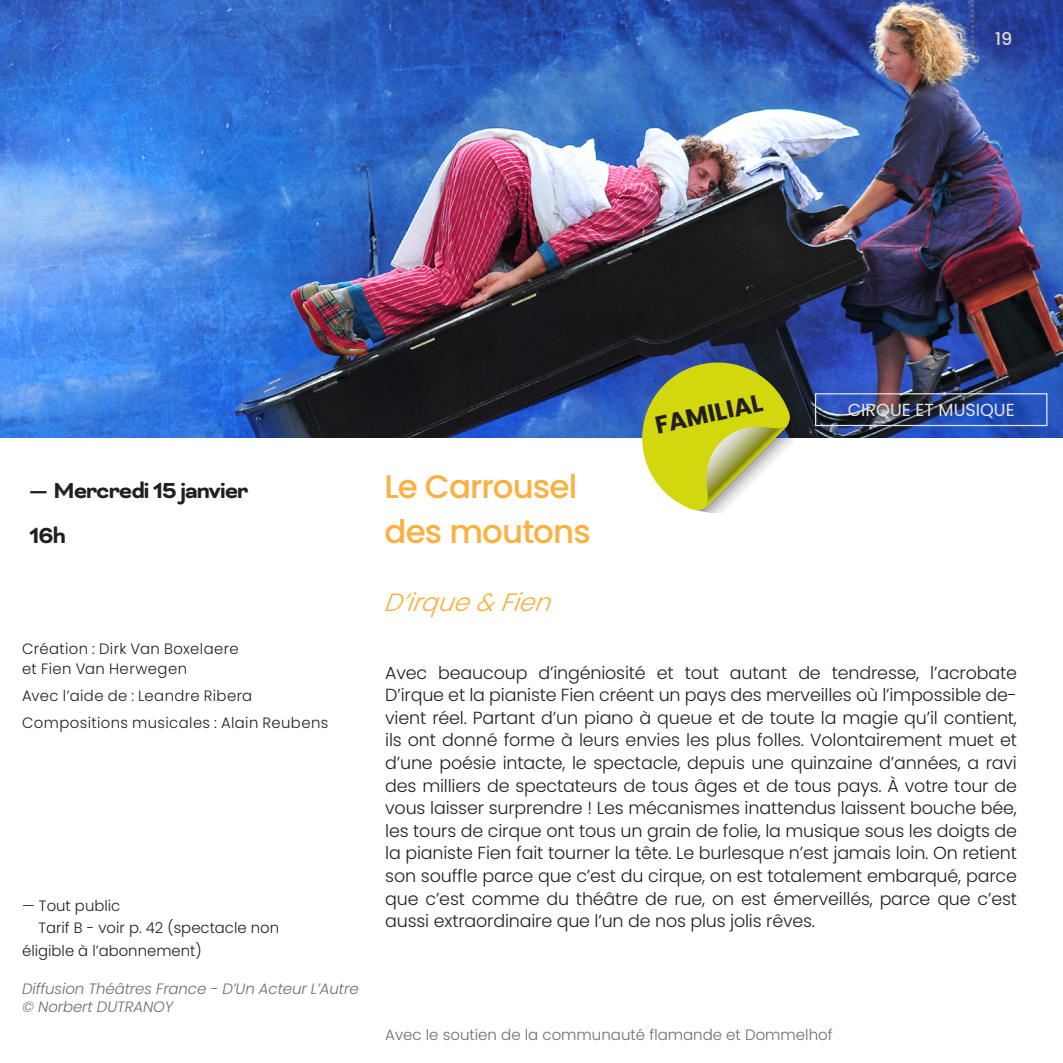
<style>
.page{position:relative;width:1063px;height:1063px;background:#fff}
.page>*{position:absolute;margin:0;border:0;box-sizing:border-box;transform-origin:0 0}
.titre{font:500 32.5px "Poppins";letter-spacing:-.03em;color:#fbb03f}
.DATE{font:700 25px "Bicyclette";letter-spacing:-.04em;color:#231f20}
.titre-2{font:italic 300 25px "Poppins";color:#fbb03f}
.t1{font:700 24.5px "Poppins";color:#231f20}
.TEXTE{font:300 17.5px/22.5px "Poppins";letter-spacing:-.01em;color:#231f20;text-align:justify}
.t2{font:17.5px "Poppins";color:#e8e4e0}
.DATE-2{font:500 17.5px "Poppins";color:#dddad5}
.TEXTE-2{font:300 15px/20px "Poppins";letter-spacing:.02em;color:#231f20}
.TEXTE-3{font:300 15px "Poppins";color:#231f20}
.TEXTE-4{font:italic 300 15px "Poppins";letter-spacing:-.01em;color:#6c6d70}
.TEXTE-5{font:300 15px "Poppins";color:#6c6d70}
</style>
<div class="page">
<img style="left:0;top:0;width:1063px;height:438px">
<div style="left:815px;top:393px;width:232px;height:33px;border:1px solid #e8e4e0"></div>
<svg style="left:971px;top:0;width:3px;height:54px"></svg>
<svg style="left:635px;top:355px;width:158px;height:158px"></svg>
<p class="DATE-2" style="left:995px;top:29px;width:19px">19</p>
<p class="DATE" style="left:29px;top:475px;width:221px">— Mercredi 15 janvier</p>
<p class="DATE" style="left:29px;top:521px;width:38px">16h</p>
<p class="TEXTE-2" style="left:22px;top:639px;width:218px">Création : Dirk Van Boxelaere et Fien Van Herwegen</p>
<p class="TEXTE-2" style="left:22px;top:686px;width:232px">Avec l’aide de : Leandre Ribera</p>
<p class="TEXTE-2" style="left:22px;top:713px;width:308px">Compositions musicales : Alain Reubens</p>
<p class="TEXTE-3" style="left:22px;top:897px;width:100px">— Tout public</p>
<p class="TEXTE-3" style="left:38px;top:919px;width:242px">Tarif B - voir p. 42 (spectacle non</p>
<p class="TEXTE-3" style="left:22px;top:942px;width:181px">éligible à l’abonnement)</p>
<p class="TEXTE-4" style="left:22px;top:980px;width:338px">Diffusion Théâtres France - D’Un Acteur L’Autre</p>
<p class="TEXTE-4" style="left:22px;top:998px;width:153px">© Norbert DUTRANOY</p>
<p class="titre" style="left:384px;top:467px;width:194px">Le Carrousel</p>
<p class="titre" style="left:384px;top:513px;width:208px">des moutons</p>
<p class="titre-2" style="left:384px;top:587px;width:175px">D’irque &amp; Fien</p>
<p class="t1" style="left:652px;top:411px;width:111px;rotate:-12deg">FAMILIAL</p>
<p class="t2" style="left:848px;top:400px;width:168px">CIRQUE ET MUSIQUE</p>
<p class="TEXTE" style="left:385px;top:661px;width:633px">Avec beaucoup d’ingéniosité et tout autant de tendresse, l’acrobate D’irque et la pianiste Fien créent un pays des merveilles où l’impossible de&shy;vient réel. Partant d’un piano à queue et de toute la magie qu’il contient, ils ont donné forme à leurs envies les plus folles. Volontairement muet et d’une poésie intacte, le spectacle, depuis une quinzaine d’années, a ravi des milliers de spectateurs de tous âges et de tous pays. À votre tour de vous laisser surprendre ! Les mécanismes inattendus laissent bouche bée, les tours de cirque ont tous un grain de folie, la musique sous les doigts de la pianiste Fien fait tourner la tête. Le burlesque n’est jamais loin. On retient son souffle parce que c’est du cirque, on est totalement embarqué, parce que c’est comme du théâtre de rue, on est émerveillés, parce que c’est aussi extraordinaire que l’un de nos plus jolis rêves.</p>
<p class="TEXTE-5" style="left:385px;top:1027px;width:449px">Avec le soutien de la communauté flamande et Dommelhof</p>
</div>
